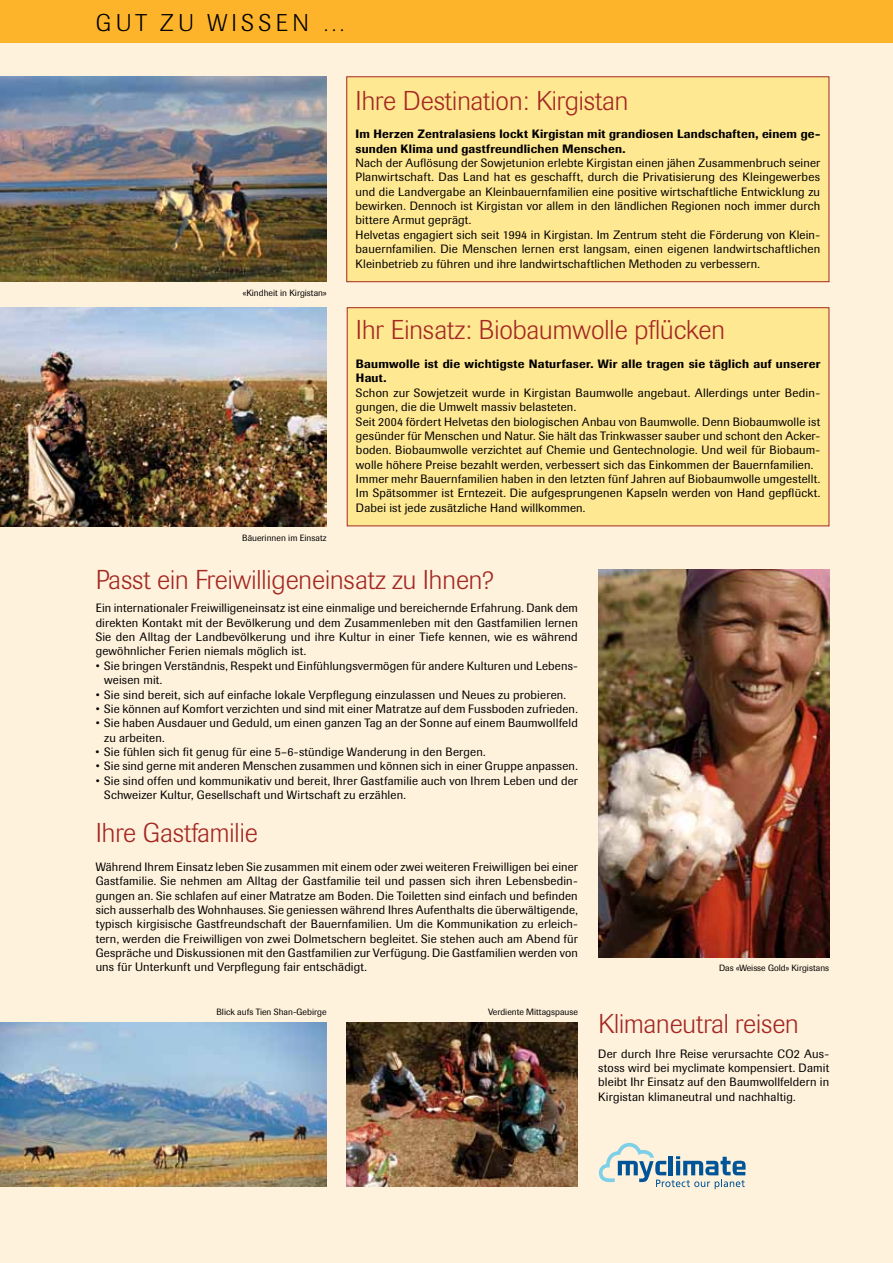
<style>
.page{position:relative;width:893px;height:1263px;background:#fff2dc}
.page>*{position:absolute;margin:0;border:0;box-sizing:border-box;transform-origin:0 0}
.t1{font:300 27px "Imago";color:#a42823}
.t2{font:300 24px "Imago";letter-spacing:.19em;color:#000}
.t3{font:12px/14.4px "Imago";letter-spacing:.015em;color:#000}
.t4{font:500 12px/14.4px "Imago";letter-spacing:.02em;color:#000}
.t5{font:9px "Imago";color:#000}
</style>
<div class="page">
<div style="left:0;top:0;width:893px;height:43px;background:#fdb42a"></div>
<div style="left:347px;top:77px;width:482px;height:205px;background:#ffe892"></div>
<div style="left:347px;top:77px;width:482px;height:205px;border:1px solid #a42823"></div>
<div style="left:347px;top:308px;width:482px;height:218px;background:#ffe892"></div>
<div style="left:347px;top:307px;width:482px;height:219px;border:1px solid #a42823"></div>
<img style="left:0;top:307px;width:327px;height:219px">
<img style="left:347px;top:1022px;width:231px;height:165px">
<img style="left:598px;top:569px;width:231px;height:388px">
<img style="left:0;top:1022px;width:327px;height:165px">
<img style="left:0;top:77px;width:327px;height:205px">
<svg style="left:599px;top:1143px;width:147px;height:46px"></svg>
<h2 class="t2" style="left:96px;top:9px;width:252px">GUT ZU WISSEN …</h2>
<p class="t5" style="left:243px;top:288px;width:85px">«Kindheit in Kirgistan»</p>
<p class="t5" style="left:242px;top:532px;width:86px">Bäuerinnen im Einsatz</p>
<h1 class="t1" style="left:355px;top:85px;width:274px">Ihre Destination: Kirgistan</h1>
<p class="t4" style="left:355px;top:127px;width:466px">Im Herzen Zentralasiens lockt Kirgistan mit grandiosen Landschaften, einem ge&shy;sunden Klima und gastfreundlichen Menschen.</p>
<p class="t3" style="left:355px;top:156px;width:466px">Nach der Auflösung der Sowjetunion erlebte Kirgistan einen jähen Zusammenbruch seiner Planwirtschaft. Das Land hat es geschafft, durch die Privatisierung des Kleingewerbes und die Landvergabe an Kleinbauernfamilien eine positive wirtschaftliche Entwicklung zu bewirken. Dennoch ist Kirgistan vor allem in den ländlichen Regionen noch immer durch bittere Armut geprägt.<br>Helvetas engagiert sich seit 1994 in Kirgistan. Im Zentrum steht die Förderung von Klein&shy;bauernfamilien. Die Menschen lernen erst langsam, einen eigenen landwirtschaftlichen Kleinbetrieb zu führen und ihre landwirtschaftlichen Methoden zu verbessern.</p>
<h1 class="t1" style="left:356px;top:315px;width:370px">Ihr Einsatz: Biobaumwolle pflücken</h1>
<p class="t4" style="left:356px;top:357px;width:466px">Baumwolle ist die wichtigste Naturfaser. Wir alle tragen sie täglich auf unserer<br>Haut.</p>
<p class="t3" style="left:356px;top:386px;width:466px">Schon zur Sowjetzeit wurde in Kirgistan Baumwolle angebaut. Allerdings unter Bedin&shy;gungen, die die Umwelt massiv belasteten.<br>Seit 2004 fördert Helvetas den biologischen Anbau von Baumwolle. Denn Biobaumwolle ist gesünder für Menschen und Natur. Sie hält das Trinkwasser sauber und schont den Acker&shy;boden. Biobaumwolle verzichtet auf Chemie und Gentechnologie. Und weil für Biobaum&shy;wolle höhere Preise bezahlt werden, verbessert sich das Einkommen der Bauernfamilien.<br>Immer mehr Bauernfamilien haben in den letzten fünf Jahren auf Biobaumwolle umgestellt.<br>Im Spätsommer ist Erntezeit. Die aufgesprungenen Kapseln werden von Hand gepflückt.<br>Dabei ist jede zusätzliche Hand willkommen.</p>
<h1 class="t1" style="left:96px;top:565px;width:399px">Passt ein Freiwilligeneinsatz zu Ihnen?</h1>
<p class="t3" style="left:96px;top:601px;width:484px;text-align:justify">Ein internationaler Freiwilligeneinsatz ist eine einmalige und bereichernde Erfahrung. Dank dem direkten Kontakt mit der Bevölkerung und dem Zusammenleben mit den Gastfamilien lernen Sie den Alltag der Landbevölkerung und ihre Kultur in einer Tiefe kennen, wie es während gewöhnlicher Ferien niemals möglich ist.</p>
<p class="t3" style="left:104px;top:658px;width:475px;text-indent:-9px">• Sie bringen Verständnis, Respekt und Einfühlungsvermögen für andere Kulturen und Lebens&shy;weisen mit.</p>
<p class="t3" style="left:96px;top:687px;width:472px">• Sie sind bereit, sich auf einfache lokale Verpflegung einzulassen und Neues zu probieren.</p>
<p class="t3" style="left:96px;top:702px;width:484px">• Sie können auf Komfort verzichten und sind mit einer Matratze auf dem Fussboden zufrieden.</p>
<p class="t3" style="left:104px;top:716px;width:475px;text-indent:-8px">• Sie haben Ausdauer und Geduld, um einen ganzen Tag an der Sonne auf einem Baumwollfeld zu arbeiten.</p>
<p class="t3" style="left:96px;top:745px;width:391px">• Sie fühlen sich fit genug für eine 5–6-stündige Wanderung in den Bergen.</p>
<p class="t3" style="left:96px;top:759px;width:484px">• Sie sind gerne mit anderen Menschen zusammen und können sich in einer Gruppe anpassen.</p>
<p class="t3" style="left:104px;top:773px;width:475px;text-indent:-9px">• Sie sind offen und kommunikativ und bereit, Ihrer Gastfamilie auch von Ihrem Leben und der<br>Schweizer Kultur, Gesellschaft und Wirtschaft zu erzählen.</p>
<h1 class="t1" style="left:96px;top:818px;width:163px">Ihre Gastfamilie</h1>
<p class="t3" style="left:96px;top:859px;width:484px;text-align:justify">Während Ihrem Einsatz leben Sie zusammen mit einem oder zwei weiteren Freiwilligen bei einer Gastfamilie. Sie nehmen am Alltag der Gastfamilie teil und passen sich ihren Lebensbedin&shy;gungen an. Sie schlafen auf einer Matratze am Boden. Die Toiletten sind einfach und befinden sich ausserhalb des Wohnhauses. Sie geniessen während Ihres Aufenthalts die überwältigende, typisch kirgisische Gastfreundschaft der Bauernfamilien. Um die Kommunikation zu erleich&shy;tern, werden die Freiwilligen von zwei Dolmetschern begleitet. Sie stehen auch am Abend für Gespräche und Diskussionen mit den Gastfamilien zur Verfügung. Die Gastfamilien werden von uns für Unterkunft und Verpflegung fair entschädigt.</p>
<p class="t5" style="left:217px;top:1006px;width:112px">Blick aufs Tien Shan-Gebirge</p>
<p class="t5" style="left:488px;top:1006px;width:91px">Verdiente Mittagspause</p>
<p class="t5" style="left:719px;top:963px;width:112px">Das «Weisse Gold» Kirgistans</p>
<h1 class="t1" style="left:598px;top:1008px;width:202px">Klimaneutral reisen</h1>
<p class="t3" style="left:598px;top:1046px;width:232px;text-align:justify">Der durch Ihre Reise verursachte CO2 Aus&shy;stoss wird bei myclimate kompensiert. Damit bleibt Ihr Einsatz auf den Baumwollfeldern in Kirgistan klimaneutral und nachhaltig.</p>
</div>
